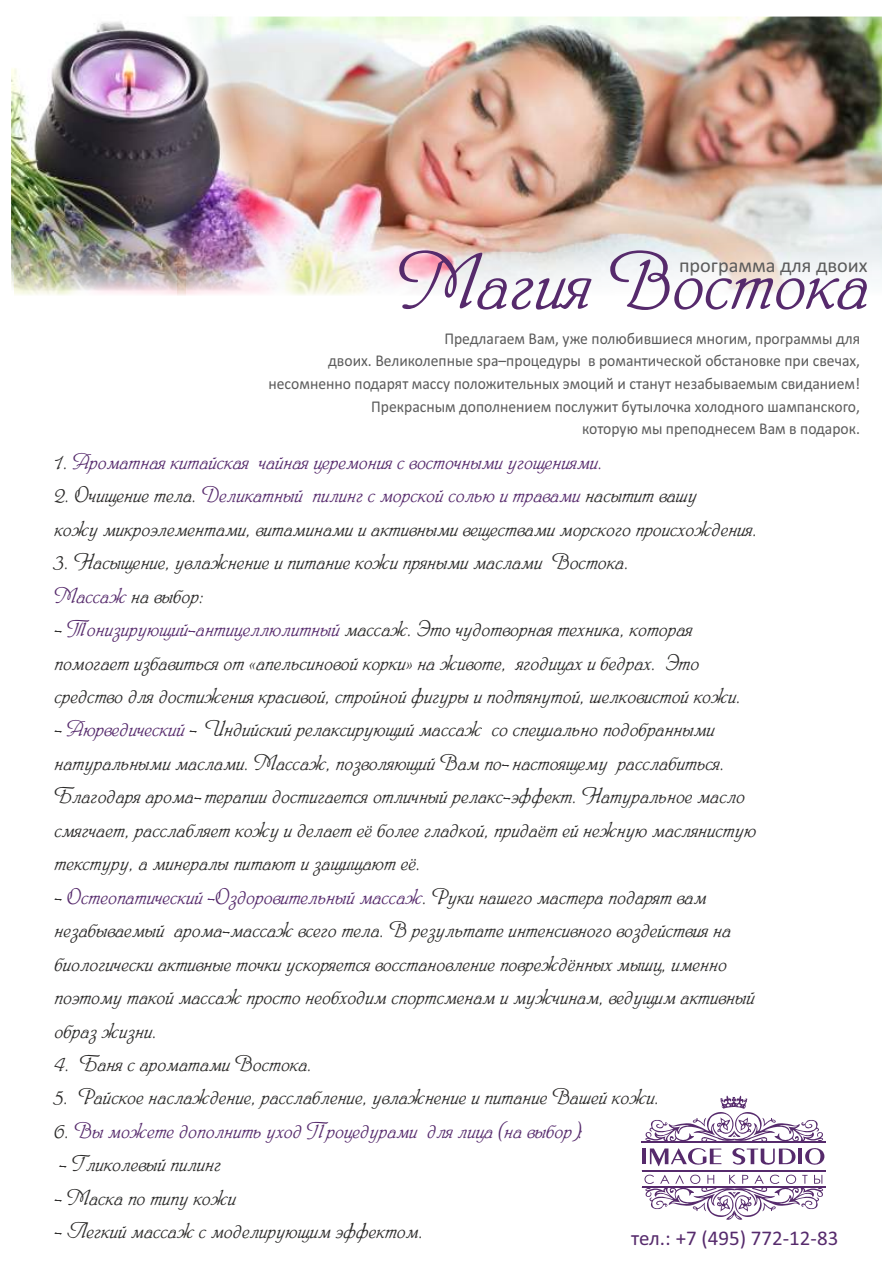
<style>
.page{position:relative;width:893px;height:1263px;background:#fff}
.page>*{position:absolute;margin:0;border:0;box-sizing:border-box;transform-origin:0 0}
.t1{font:77.4px "Heinrich Script";color:#562a6c}
.t2{font:21.45px/33.5px "Heinrich Script";color:#2b2a29}
.t3{font:21.45px "Heinrich Script";color:#562a6c}
.t4{font:21px "Calibri";color:#562a6c}
.t5{font:20.25px "Calibri";color:#5b5b5b}
.t6{font:16.5px/22.6px "Calibri";color:#5b5b5b;text-align:right;scale:.95 1}
.s1{color:#2b2a29}
.s2{color:#562a6c}
</style>
<div class="page">
<img style="left:466px;top:17px;width:415px;height:275px">
<img style="left:12px;top:16px;width:454px;height:279px">
<hr style="left:642px;top:1170px;width:183px;height:1px;background:#562a6c">
<svg style="left:642px;top:1095px;width:184px;height:72px"></svg>
<hr style="left:642px;top:1148px;width:3px;height:16px;background:#562a6c">
<hr style="left:798px;top:1148px;width:4px;height:16px;background:#562a6c">
<svg style="left:642px;top:1175px;width:184px;height:45px"></svg>
<h1 class="t1" style="left:398px;top:253px;width:473px">Магия Востока</h1>
<p class="t5" style="left:679px;top:257px;width:190px">программа для двоих</p>
<p class="t6" style="left:268px;top:328px;width:624px">Предлагаем Вам, уже полюбившиеся многим, программы для<br>двоих. Великолепные spa–процедуры в романтической обстановке при свечах, несомненно подарят массу положительных эмоций и станут незабываемым свиданием!<br>Прекрасным дополнением послужит бутылочка холодного шампанского,<br>которую мы преподнесем Вам в подарок.</p>
<p class="t3" style="left:54px;top:454px;width:550px"><span class="s1">1.</span> Ароматная китайская чайная церемония с восточными угощениями.</p>
<p class="t2" style="left:54px;top:481px;width:705px">2. Очищение тела. <span class="s2">Деликатный пилинг с морской солью и травами</span> насытит вашу<br>кожу микроэлементами, витаминами и активными веществами морского происхождения.</p>
<p class="t2" style="left:54px;top:547px;width:576px">3. Насыщение, увлажнение и питание кожи пряными маслами Востока.<br><span class="s2">Массаж</span> на выбор:</p>
<p class="t2" style="left:54px;top:614px;width:688px">- <span class="s2">Тонизирующий-антицеллюлитный</span> массаж. Это чудотворная техника, которая помогает избавиться от «апельсиновой корки» на животе, ягодицах и бедрах. Это средство для достижения красивой, стройной фигуры и подтянутой, шелковистой кожи.</p>
<p class="t2" style="left:54px;top:715px;width:703px">- <span class="s2">Аюрведический</span> – Индийский релаксирующий массаж со специально подобранными натуральными маслами. Массаж, позволяющий Вам по–настоящему расслабиться.<br>Благодаря арома–терапии достигается отличный релакс-эффект. Натуральное масло смягчает, расслабляет кожу и делает её более гладкой, придаёт ей нежную маслянистую текстуру, а минералы питают и защищают её.</p>
<p class="t2" style="left:54px;top:882px;width:702px">- <span class="s2">Остеопатический -Оздоровительный массаж</span>. Руки нашего мастера подарят вам незабываемый арома-массаж всего тела. В результате интенсивного воздействия на биологически активные точки ускоряется восстановление повреждённых мышц, именно поэтому такой массаж просто необходим спортсменам и мужчинам, ведущим активный образ жизни.</p>
<p class="t2" style="left:54px;top:1049px;width:259px">4. Баня с ароматами Востока.</p>
<p class="t2" style="left:54px;top:1082px;width:607px">5. Райское наслаждение, расслабление, увлажнение и питание Вашей кожи.</p>
<p class="t3" style="left:54px;top:1122px;width:530px"><span class="s1">6.</span> Вы можете дополнить уход Процедурами для лица (на выбор):</p>
<p class="t2" style="left:59px;top:1149px;width:163px">- Гликолевый пилинг</p>
<p class="t2" style="left:54px;top:1183px;width:183px">- Маска по типу кожи</p>
<p class="t2" style="left:54px;top:1216px;width:370px">- Легкий массаж с моделирующим эффектом.</p>
<p class="t4" style="left:631px;top:1229px;width:209px">тел.: +7 (495) 772-12-83</p>
</div>
